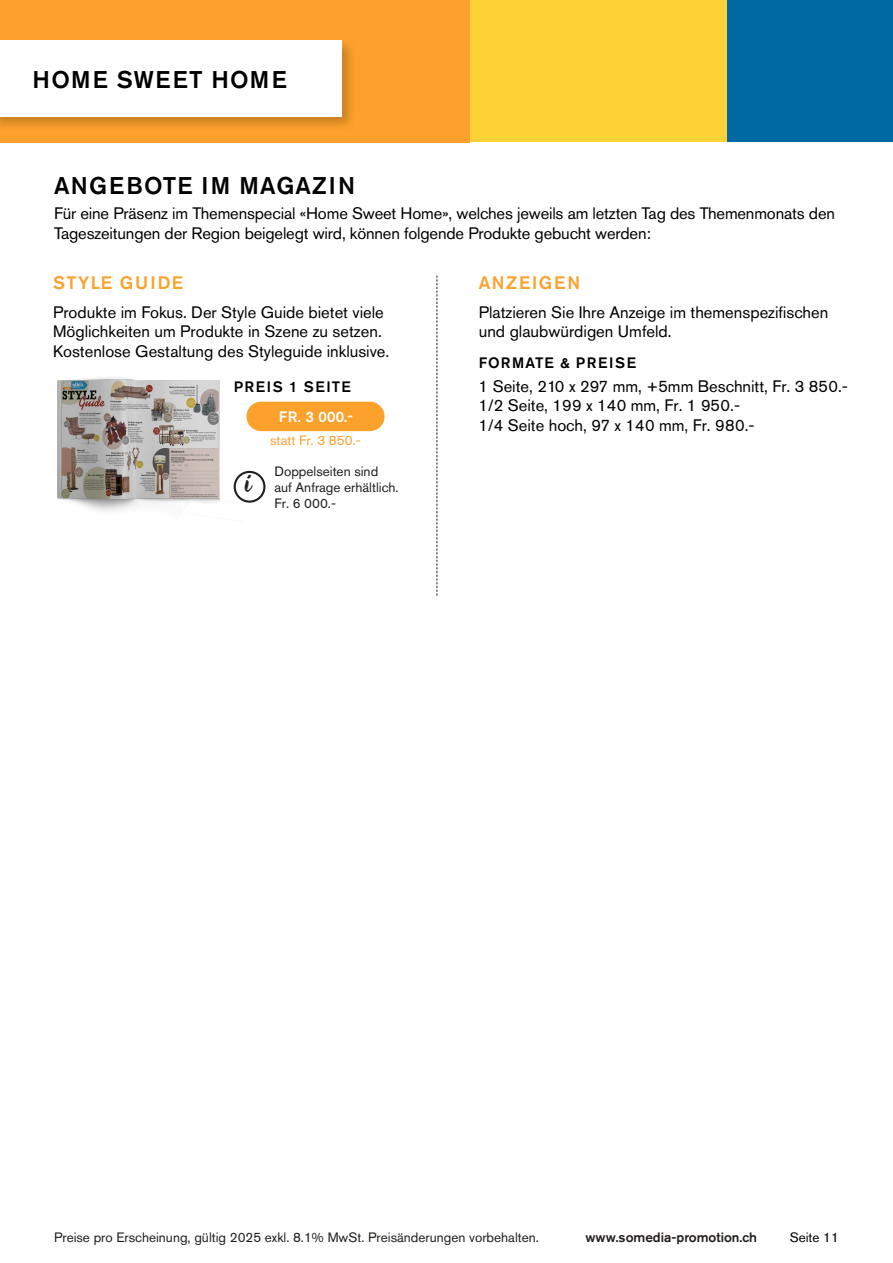
<style>
.page{position:relative;width:893px;height:1263px;background:#fff}
.page>*{position:absolute;margin:0;border:0;box-sizing:border-box;transform-origin:0 0}
.t1{font:25.8px "Rebel";color:#211e1c}
.Überschrift_2_-_Inhalt{font:500 24px "Akzidenz Grotesk Pro";letter-spacing:.05em;color:#000}
.Überschrift_3_-_Werbeformat{font:500 18px "Akzidenz Grotesk Pro";letter-spacing:.09em;color:#fca12c}
.Überschrift_3_-_Werbeformat-2{font:500 18px "Akzidenz Grotesk Pro";letter-spacing:.11em;color:#fca12c}
.Lauftext_normal{font:16.5px/19.8px "Akzidenz Grotesk Pro";color:#000}
.Überschrift_4_schwarz{font:500 15px "Akzidenz Grotesk Pro";letter-spacing:.09em;color:#000}
.Überschrift_4_schwarz-2{font:500 15px "Akzidenz Grotesk Pro";letter-spacing:.11em;color:#000}
.t2{font:500 15px "Akzidenz Grotesk Pro";color:#fff}
.Lauftext_Hinweis{font:13.5px/16.2px "Akzidenz Grotesk Pro";color:#211e1c}
.t3{font:500 13.5px "Akzidenz Grotesk Pro";color:#211e1c}
.t4{font:13.5px "Akzidenz Grotesk Pro";color:#fca12c}
.t5{font:13.5px "Akzidenz Grotesk Pro";color:#000}
</style>
<div class="page">
<div style="left:727px;top:0;width:166px;height:142px;background:#0069a3"></div>
<div style="left:470px;top:0;width:257px;height:142px;background:#fed235"></div>
<div style="left:0;top:0;width:470px;height:142px;background:#fca12c"></div>
<div style="left:0;top:37px;width:356px;height:95px;background:#000;opacity:.2"></div>
<div style="left:0;top:40px;width:341px;height:77px;background:#fff"></div>
<img style="left:57px;top:377px;width:187px;height:135px">
<div style="left:246px;top:402px;width:139px;height:29px;background:#fca12c;border-radius:15px"></div>
<div style="left:234px;top:471px;width:31px;height:32px;border:2px solid #211e1c;border-radius:50%"></div>
<svg style="left:437px;top:276px;width:1px;height:320px"></svg>
<p class="Überschrift_2_-_Inhalt" style="left:33px;top:64px;width:256px">HOME SWEET HOME</p>
<p class="Überschrift_2_-_Inhalt" style="left:54px;top:171px;width:303px">ANGEBOTE IM MAGAZIN</p>
<p class="Lauftext_normal" style="left:54px;top:203px;width:783px">Für eine Präsenz im Themenspecial «Home Sweet Home», welches jeweils am letzten Tag des Themenmonats den<br>Tageszeitungen der Region beigelegt wird, können folgende Produkte gebucht werden:</p>
<p class="Überschrift_3_-_Werbeformat" style="left:53px;top:271px;width:131px">STYLE GUIDE</p>
<p class="Lauftext_normal" style="left:53px;top:302px;width:338px">Produkte im Fokus. Der Style Guide bietet viele<br>Möglichkeiten um Produkte in Szene zu setzen.<br>Kostenlose Gestaltung des Styleguide inklusive.</p>
<p class="Überschrift_4_schwarz-2" style="left:234px;top:377px;width:119px">PREIS 1 SEITE</p>
<p class="t2" style="left:279px;top:407px;width:76px">FR. 3 000.-</p>
<p class="t4" style="left:270px;top:431px;width:92px">statt Fr. 3 850.-</p>
<p class="t1" style="left:245px;top:464px;width:8px">i</p>
<p class="Lauftext_Hinweis" style="left:274px;top:463px;width:126px">Doppelseiten sind auf Anfrage erhältlich.<br>Fr. 6 000.-</p>
<p class="Überschrift_3_-_Werbeformat-2" style="left:479px;top:271px;width:103px">ANZEIGEN</p>
<p class="Lauftext_normal" style="left:479px;top:302px;width:351px">Platzieren Sie Ihre Anzeige im themenspezifischen und glaubwürdigen Umfeld.</p>
<p class="Überschrift_4_schwarz" style="left:479px;top:353px;width:159px">FORMATE &amp; PREISE</p>
<p class="Lauftext_normal" style="left:479px;top:376px;width:371px">1 Seite, 210 x 297 mm, +5mm Beschnitt, Fr. 3 850.-</p>
<p class="Lauftext_normal" style="left:479px;top:396px;width:263px">1/2 Seite, 199 x 140 mm, Fr. 1 950.-</p>
<p class="Lauftext_normal" style="left:479px;top:415px;width:277px">1/4 Seite hoch, 97 x 140 mm, Fr. 980.-</p>
<p class="Lauftext_Hinweis" style="left:54px;top:1229px;width:486px">Preise pro Erscheinung, gültig 2025 exkl. 8.1% MwSt. Preisänderungen vorbehalten.</p>
<p class="t3" style="left:585px;top:1228px;width:173px">www.somedia-promotion.ch</p>
<p class="t5" style="left:790px;top:1228px;width:51px">Seite 11</p>
</div>
